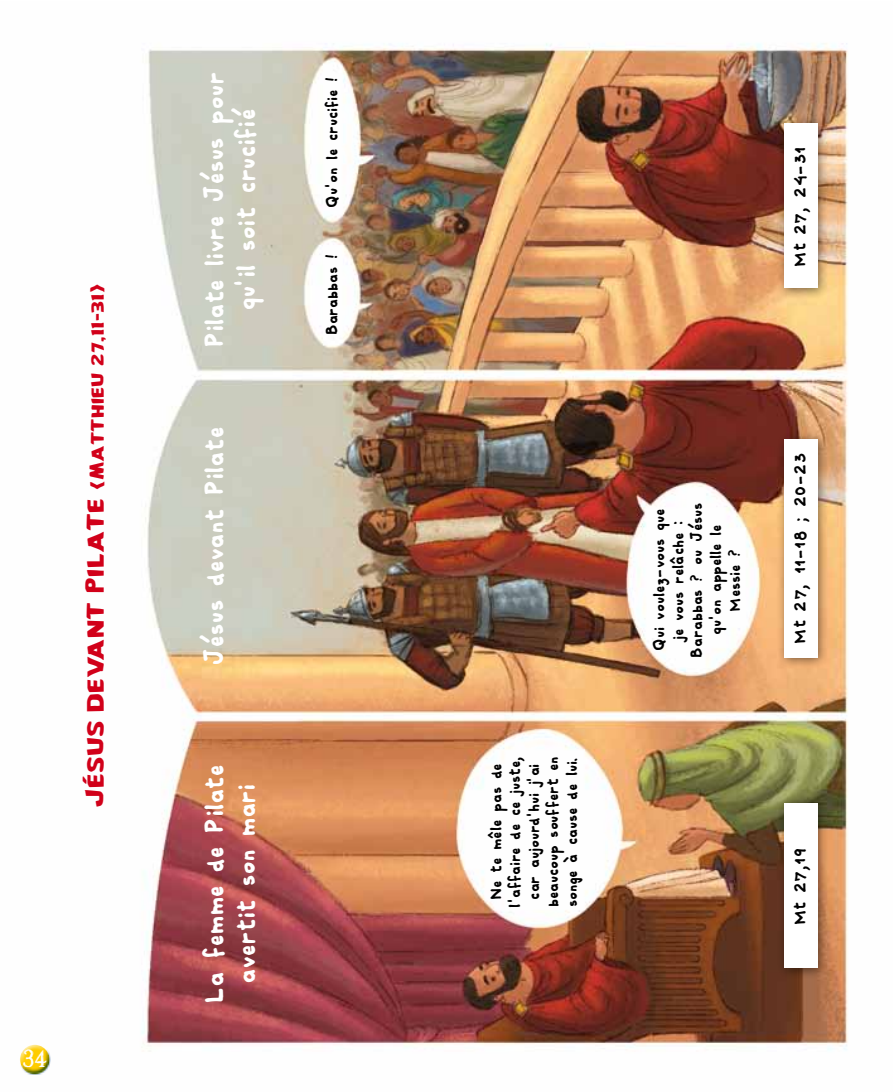
<style>
.page{position:relative;width:893px;height:1092px;background:#fff}
.page>*{position:absolute;margin:0;border:0;box-sizing:border-box;transform-origin:0 0}
.t1{font:26.25px/31.5px "Comiquita Sans";color:#fff;text-align:center}
.t2{font:26.25px "maenan 2";color:#fff}
.t3{font:21px "Bronic Expanded";color:#d10019}
.t4{font:16.8px "Comiquita Sans";color:#000}
.t5{font:15.75px/18.9px "Comiquita Sans";color:#000;text-align:center}
.s1{font-size:28px}
</style>
<div class="page">
<img style="left:141px;top:43px;width:707px;height:1009px">
<div style="left:18px;top:1042px;width:33px;height:27px;background:#fff;opacity:.75"></div>
<div style="left:18px;top:1049px;width:33px;height:27px;background:#004494;opacity:.75"></div>
<div style="left:777px;top:795px;width:52px;height:184px;background:#000;opacity:.5"></div>
<div style="left:785px;top:803px;width:33px;height:164px;background:#fff"></div>
<div style="left:777px;top:431px;width:52px;height:238px;background:#000;opacity:.5"></div>
<div style="left:785px;top:439px;width:33px;height:218px;background:#fff"></div>
<div style="left:777px;top:115px;width:52px;height:184px;background:#000;opacity:.5"></div>
<div style="left:785px;top:123px;width:33px;height:165px;background:#fff"></div>
<h2 class="t3" style="left:86px;top:807px;width:525px;rotate:-90deg"><span class="s1">Jésus devant Pilate</span> (Matthieu 27,11-31)</h2>
<h1 class="t2" style="left:22px;top:1046px;width:26px">34</h1>
<h1 class="t1" style="left:196px;top:346px;width:277px;rotate:-90deg">Pilate livre Jésus pour qu'il soit crucifié</h1>
<h1 class="t1" style="left:196px;top:664px;width:240px;rotate:-90deg">Jésus devant Pilate</h1>
<h1 class="t1" style="left:196px;top:1001px;width:240px;rotate:-90deg">La femme de Pilate avertit son mari</h1>
<p class="t5" style="left:321px;top:207px;width:133px;rotate:-90deg">Qu'on le crucifie !</p>
<p class="t5" style="left:321px;top:334px;width:84px;rotate:-90deg">Barabbas !</p>
<p class="t4" style="left:784px;top:266px;width:122px;rotate:-90deg">Mt 27, 24-31</p>
<p class="t5" style="left:485px;top:906px;width:154px;rotate:-90deg">Ne te mêle pas de l'affaire de ce juste, car aujourd'hui j'ai beaucoup souffert en songe à cause de lui.</p>
<p class="t5" style="left:648px;top:656px;width:157px;rotate:-90deg">Qui voulez-vous que je vous relâche :<br>Barabbas ? ou Jésus qu'on appelle le<br>Messie ?</p>
<p class="t4" style="left:784px;top:642px;width:193px;rotate:-90deg">Mt 27, 11-18 ; 20-23</p>
<p class="t4" style="left:784px;top:924px;width:79px;rotate:-90deg">Mt 27,19</p>
</div>
